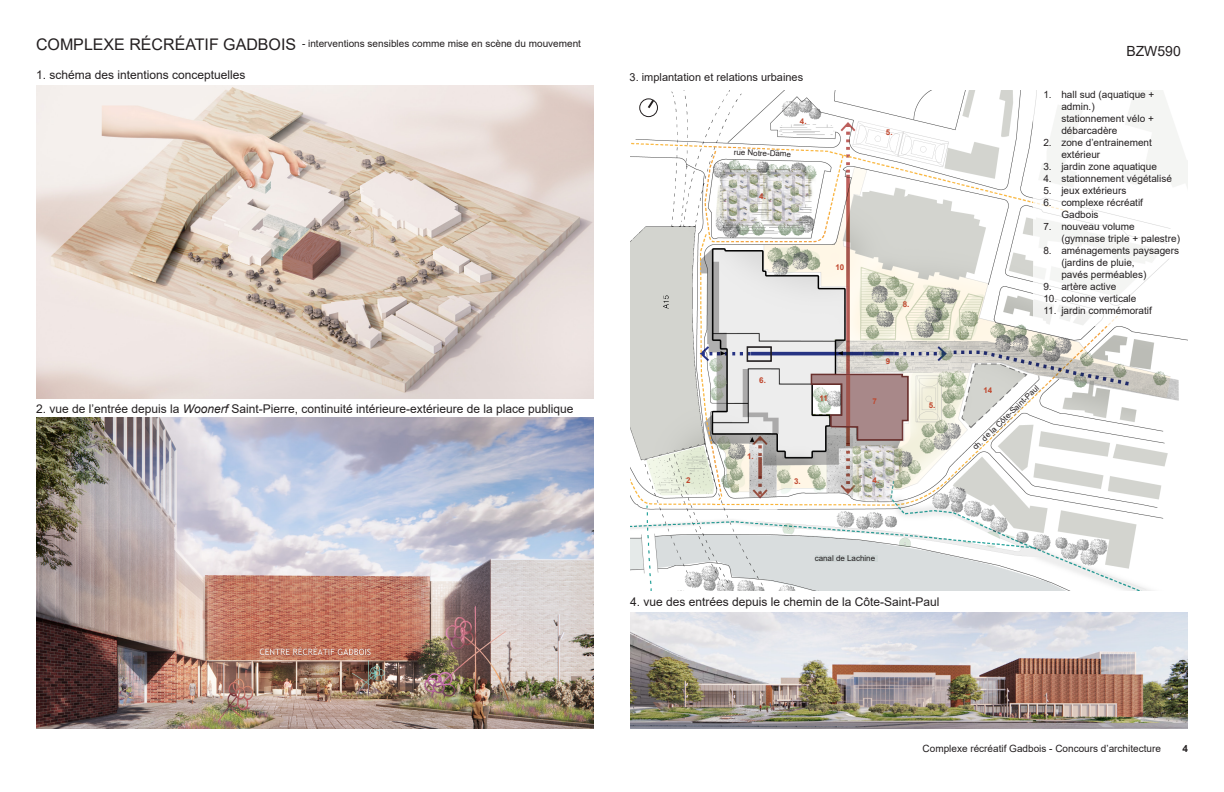
<style>
.page{position:relative;width:1224px;height:792px;background:#fff}
.page>*{position:absolute;margin:0;border:0;box-sizing:border-box;transform-origin:0 0}
.t1{font:14px "Arial";color:#231f20}
.t2{font:12px "Arial";color:#231f20}
.t3{font:11px "Arial";color:#231f20}
.t4{font:10px/12px "Arial";color:#231f20}
.t5{font:700 10px "Arial";color:#231f20}
.t6{font:8px "Arial";color:#231f20}
.t7{font:700 8px "Arial";color:#c0462c}
.s1{font-size:16px}
.s2{font-style:italic}
</style>
<div class="page">
<img style="left:630px;top:612px;width:558px;height:117px">
<img style="left:36px;top:417px;width:558px;height:312px">
<img style="left:36px;top:86px;width:558px;height:312px">
<svg style="left:282px;top:231px;width:59px;height:49px;background:#a6857b"></svg>
<img style="left:630px;top:90px;width:558px;height:500px">
<svg style="left:811px;top:374px;width:97px;height:66px;background:#ad9494"></svg>
<div style="left:1033px;top:72px;width:174px;height:253px;background:#fff"></div>
<svg style="left:747px;top:347px;width:25px;height:15px"></svg>
<div style="left:748px;top:347px;width:23px;height:14px;border:1px solid #231f20"></div>
<svg style="left:972px;top:381px;width:72px;height:70px"></svg>
<svg style="left:734px;top:149px;width:63px;height:9px"></svg>
<div style="left:815px;top:555px;width:63px;height:7px;background:#cfd6d6"></div>
<div style="left:639px;top:98px;width:19px;height:19px;border:1px solid #231f20;border-radius:50%"></div>
<svg style="left:646px;top:98px;width:10px;height:12px"></svg>
<hr style="left:846px;top:375px;width:4px;height:51px;background:#9f554d">
<p class="t4" style="left:36px;top:38px;width:547px"><span class="s1">COMPLEXE RÉCRÉATIF GADBOIS</span> - interventions sensibles comme mise en scène du mouvement</p>
<p class="t2" style="left:36px;top:69px;width:211px">1. schéma des intentions conceptuelles</p>
<p class="t2" style="left:36px;top:402px;width:539px">2. vue de l’entrée depuis la <span class="s2">Woonerf</span> Saint-Pierre, continuité intérieure-extérieure de la place publique</p>
<p class="t3" style="left:630px;top:71px;width:175px">3. implantation et relations urbaines</p>
<p class="t7" style="left:800px;top:117px;width:8px">4.</p>
<p class="t6" style="left:734px;top:148px;width:59px;rotate:2deg">rue Notre-Dame</p>
<p class="t7" style="left:759px;top:192px;width:8px">4.</p>
<p class="t7" style="left:886px;top:128px;width:8px">5.</p>
<p class="t7" style="left:835px;top:263px;width:10px">10</p>
<p class="t7" style="left:903px;top:300px;width:8px">8.</p>
<p class="t7" style="left:759px;top:376px;width:8px">6.</p>
<p class="t7" style="left:747px;top:452px;width:8px">1.</p>
<p class="t7" style="left:819px;top:394px;width:10px">11</p>
<p class="t7" style="left:886px;top:357px;width:6px">9</p>
<p class="t7" style="left:873px;top:397px;width:6px">7</p>
<p class="t7" style="left:686px;top:476px;width:6px">2</p>
<p class="t7" style="left:794px;top:477px;width:8px">3.</p>
<p class="t7" style="left:873px;top:476px;width:8px">4.</p>
<p class="t7" style="left:929px;top:401px;width:8px">5.</p>
<p class="t6" style="left:815px;top:553px;width:62px">canal de Lachine</p>
<p class="t2" style="left:630px;top:595px;width:311px">4. vue des entrées depuis le chemin de la Côte-Saint-Paul</p>
<h1 class="t1" style="left:1126px;top:44px;width:56px">BZW590</h1>
<p class="t4" style="left:1061px;top:89px;width:95px;text-indent:-18px">1. hall sud (aquatique + admin.) stationnement vélo + débarcadère</p>
<p class="t4" style="left:1061px;top:137px;width:92px;text-indent:-18px">2. zone d’entrainement extérieur</p>
<p class="t4" style="left:1043px;top:161px;width:115px">3. jardin zone aquatique</p>
<p class="t4" style="left:1043px;top:173px;width:130px">4. stationnement végétalisé</p>
<p class="t4" style="left:1043px;top:185px;width:85px">5. jeux extérieurs</p>
<p class="t4" style="left:1061px;top:197px;width:83px;text-indent:-18px">6. complexe récréatif<br>Gadbois</p>
<p class="t4" style="left:1061px;top:221px;width:120px;text-indent:-18px">7. nouveau volume (gymnase triple + palestre)</p>
<p class="t4" style="left:1061px;top:245px;width:119px;text-indent:-18px">8. aménagements paysagers (jardins de pluie,<br>pavés perméables)</p>
<p class="t4" style="left:1043px;top:281px;width:75px">9. artère active</p>
<p class="t4" style="left:1043px;top:293px;width:95px">10. colonne verticale</p>
<p class="t4" style="left:1043px;top:305px;width:110px">11. jardin commémoratif</p>
<p class="t6" style="left:971px;top:445px;width:90px;rotate:-44deg">ch. de la Côte-Saint-Paul</p>
<p class="t7" style="left:984px;top:386px;width:10px">14</p>
<p class="t4" style="left:923px;top:743px;width:240px">Complexe récréatif Gadbois - Concours d’architecture</p>
<p class="t5" style="left:1182px;top:743px;width:7px">4</p>
</div>
